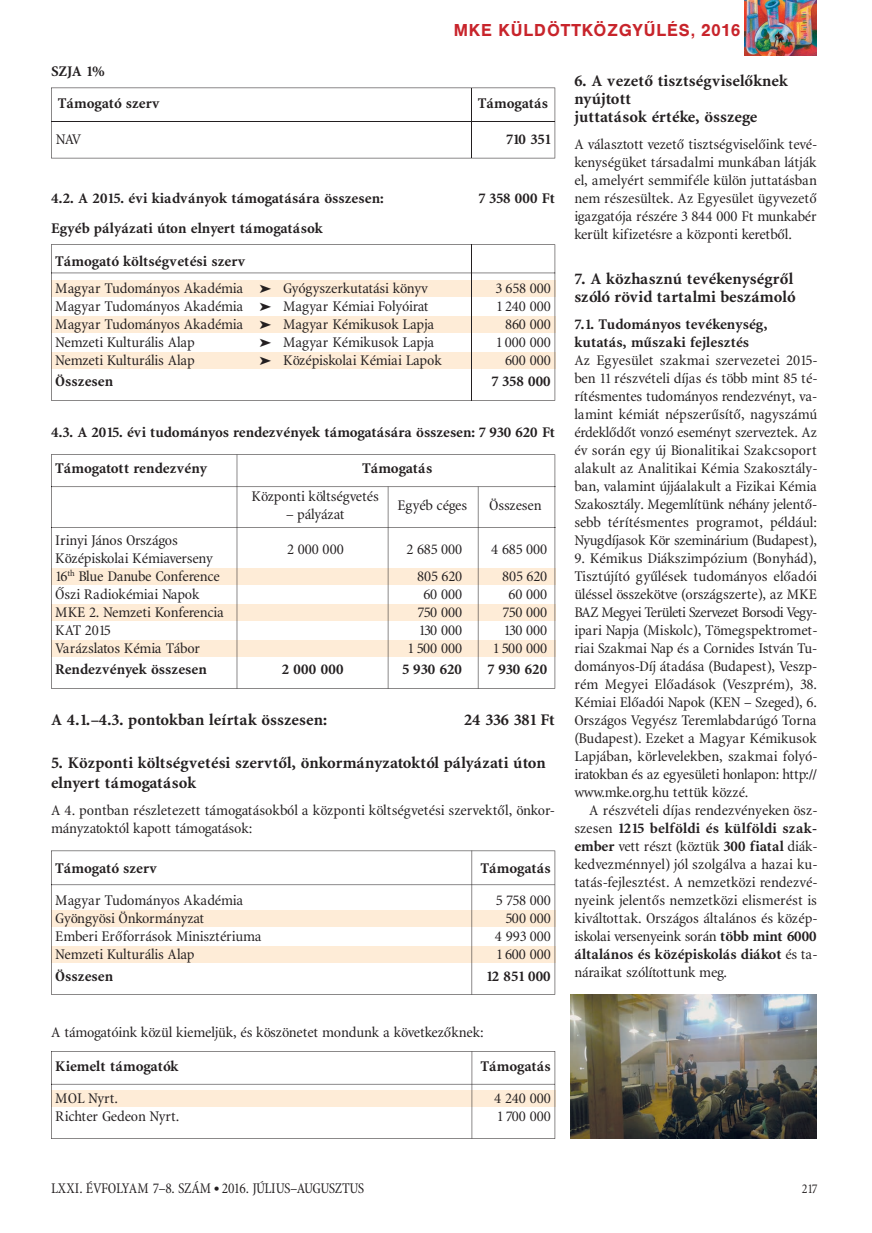
<style>
.page{position:relative;width:872px;height:1233px;background:#fff}
.page>*{position:absolute;margin:0;border:0;box-sizing:border-box;transform-origin:0 0}
.t1{font:500 18px "Nimbus San No 5 TEE";letter-spacing:.05em;color:#c8242b}
.t2{font:700 16.5px/18px "Minion Cn PFL";color:#231f20;scale:1.1 1}
.t3{font:15px/18px "Minion Cn PFL";color:#231f20;text-align:justify;scale:1.1 1}
.t4{font:700 15px/18px "Minion Cn PFL";color:#231f20;scale:1.1 1}
.t5{font:15px "Minion Cn PFL";color:#231f20}
.t6{font:13.5px "Minion Cn PFL";color:#231f20}
.s1{font-weight:700}
</style>
<div class="page">
<img style="left:744px;top:0;width:72px;height:55px">
<svg style="left:51px;top:88px;width:504px;height:70px"></svg>
<hr style="left:51px;top:121px;width:503px;height:1px;background:#231f20">
<hr style="left:471px;top:88px;width:1px;height:70px;background:#231f20">
<svg style="left:51px;top:244px;width:504px;height:157px"></svg>
<svg style="left:51px;top:454px;width:504px;height:235px"></svg>
<hr style="left:237px;top:455px;width:1px;height:234px;background:#231f20">
<hr style="left:388px;top:487px;width:1px;height:202px;background:#231f20">
<hr style="left:478px;top:487px;width:1px;height:202px;background:#231f20">
<svg style="left:51px;top:851px;width:504px;height:144px"></svg>
<hr style="left:471px;top:851px;width:1px;height:144px;background:#231f20">
<svg style="left:51px;top:1051px;width:504px;height:88px"></svg>
<img style="left:570px;top:995px;width:246px;height:144px">
<p class="t1" style="left:453px;top:24px;width:288px">MKE KÜLDÖTTKÖZGYŰLÉS, 2016</p>
<p class="t4" style="left:58px;top:57px;width:94px;line-height:31.3px;text-indent:-7px">SZJA 1%<br>Támogató szerv</p>
<p class="t4" style="left:478px;top:95px;width:65px">Támogatás</p>
<p class="t3" style="left:56px;top:131px;width:24px">NAV</p>
<p class="t4" style="left:506px;top:131px;width:42px">710 351</p>
<p class="t4" style="left:51px;top:190px;width:304px">4.2. A 2015. évi kiadványok támogatására összesen:</p>
<p class="t4" style="left:478px;top:190px;width:71px">7 358 000 Ft</p>
<p class="t4" style="left:51px;top:220px;width:249px">Egyéb pályázati úton elnyert támogatások</p>
<p class="t3" style="left:55px;top:249px;width:340px;line-height:27px"><span class="s1">Támogató költségvetési szerv<br></span>Magyar Tudományos Akadémia ➤ Gyógyszerkutatási könyv</p>
<p class="t3" style="left:495px;top:280px;width:52px">3 658 000</p>
<p class="t3" style="left:55px;top:298px;width:341px">Magyar Tudományos Akadémia ➤ Magyar Kémiai Folyóirat</p>
<p class="t3" style="left:496px;top:298px;width:51px">1 240 000</p>
<p class="t3" style="left:55px;top:316px;width:346px">Magyar Tudományos Akadémia ➤ Magyar Kémikusok Lapja</p>
<p class="t3" style="left:505px;top:316px;width:43px">860 000</p>
<p class="t3" style="left:55px;top:334px;width:128px">Nemzeti Kulturális Alap</p>
<p class="t3" style="left:259px;top:334px;width:160px">➤ Magyar Kémikusok Lapja</p>
<p class="t3" style="left:496px;top:334px;width:52px">1 000 000</p>
<p class="t3" style="left:55px;top:352px;width:128px">Nemzeti Kulturális Alap</p>
<p class="t3" style="left:259px;top:352px;width:167px">➤ Középiskolai Kémiai Lapok</p>
<p class="t3" style="left:505px;top:352px;width:43px">600 000</p>
<p class="t4" style="left:55px;top:373px;width:54px">Összesen</p>
<p class="t4" style="left:491px;top:373px;width:56px">7 358 000</p>
<p class="t4" style="left:51px;top:424px;width:460px">4.3. A 2015. évi tudományos rendezvények támogatására összesen: 7 930 620 Ft</p>
<p class="t4" style="left:55px;top:460px;width:140px">Támogatott rendezvény</p>
<p class="t4" style="left:362px;top:460px;width:65px">Támogatás</p>
<p class="t3" style="left:251px;top:489px;width:117px">Központi költségvetés</p>
<p class="t3" style="left:397px;top:498px;width:65px">Egyéb céges</p>
<p class="t3" style="left:489px;top:498px;width:49px">Összesen</p>
<p class="t3" style="left:286px;top:507px;width:55px">– pályázat</p>
<p class="t3" style="left:55px;top:532px;width:113px">Irinyi János Országos</p>
<p class="t3" style="left:55px;top:550px;width:151px">Középiskolai Kémiaverseny<br>16<sup>th</sup> Blue Danube Conference</p>
<p class="t3" style="left:287px;top:541px;width:53px">2 000 000</p>
<p class="t3" style="left:406px;top:541px;width:52px">2 685 000</p>
<p class="t3" style="left:491px;top:541px;width:53px">4 685 000</p>
<p class="t3" style="left:417px;top:568px;width:42px">805 620</p>
<p class="t3" style="left:502px;top:568px;width:42px">805 620</p>
<p class="t3" style="left:55px;top:586px;width:133px">Őszi Radiokémiai Napok</p>
<p class="t3" style="left:423px;top:586px;width:37px">60 000</p>
<p class="t3" style="left:508px;top:586px;width:37px">60 000</p>
<p class="t3" style="left:55px;top:604px;width:155px">MKE 2. Nemzeti Konferencia</p>
<p class="t3" style="left:417px;top:604px;width:42px">750 000</p>
<p class="t3" style="left:502px;top:604px;width:42px">750 000</p>
<p class="t3" style="left:55px;top:622px;width:52px">KAT 2015</p>
<p class="t3" style="left:419px;top:622px;width:41px">130 000</p>
<p class="t3" style="left:504px;top:622px;width:41px">130 000</p>
<p class="t3" style="left:55px;top:640px;width:133px">Varázslatos Kémia Tábor</p>
<p class="t3" style="left:407px;top:640px;width:51px">1 500 000</p>
<p class="t3" style="left:492px;top:640px;width:51px">1 500 000</p>
<p class="t4" style="left:55px;top:661px;width:139px">Rendezvények összesen</p>
<p class="t4" style="left:282px;top:661px;width:58px">2 000 000</p>
<p class="t4" style="left:402px;top:661px;width:56px">5 930 620</p>
<p class="t4" style="left:487px;top:661px;width:56px">7 930 620</p>
<p class="t2" style="left:51px;top:712px;width:252px">A 4.1.–4.3. pontokban leírtak összesen:</p>
<p class="t2" style="left:464px;top:712px;width:84px">24 336 381 Ft</p>
<p class="t2" style="left:51px;top:755px;width:451px;line-height:19.5px">5. Központi költségvetési szervtől, önkormányzatoktól pályázati úton elnyert támogatások</p>
<p class="t3" style="left:51px;top:802px;width:459px">A 4. pontban részletezett támogatásokból a központi költségvetési szervektől, önkor&shy;mányzatoktól kapott támogatások:</p>
<p class="t4" style="left:55px;top:861px;width:94px">Támogató szerv</p>
<p class="t4" style="left:480px;top:861px;width:65px">Támogatás</p>
<p class="t3" style="left:55px;top:892px;width:172px">Magyar Tudományos Akadémia</p>
<p class="t3" style="left:496px;top:892px;width:52px">5 758 000</p>
<p class="t3" style="left:55px;top:910px;width:137px">Gyöngyösi Önkormányzat</p>
<p class="t3" style="left:505px;top:910px;width:43px">500 000</p>
<p class="t3" style="left:55px;top:928px;width:189px">Emberi Erőforrások Minisztériuma</p>
<p class="t3" style="left:495px;top:928px;width:52px">4 993 000</p>
<p class="t3" style="left:55px;top:946px;width:128px">Nemzeti Kulturális Alap</p>
<p class="t3" style="left:496px;top:946px;width:51px">1 600 000</p>
<p class="t4" style="left:55px;top:969px;width:54px">Összesen</p>
<p class="t4" style="left:486px;top:969px;width:60px">12 851 000</p>
<p class="t3" style="left:51px;top:1024px;width:394px">A támogatóink közül kiemeljük, és köszönetet mondunk a következőknek:</p>
<p class="t4" style="left:55px;top:1059px;width:113px">Kiemelt támogatók</p>
<p class="t4" style="left:480px;top:1059px;width:65px">Támogatás</p>
<p class="t3" style="left:55px;top:1090px;width:58px">MOL Nyrt.</p>
<p class="t3" style="left:494px;top:1090px;width:53px">4 240 000</p>
<p class="t3" style="left:55px;top:1108px;width:114px">Richter Gedeon Nyrt.</p>
<p class="t3" style="left:496px;top:1108px;width:51px">1 700 000</p>
<p class="t2" style="left:574px;top:73px;width:196px">6. A vezető tisztségviselőknek nyújtott<br>juttatások értéke, összege</p>
<p class="t3" style="left:574px;top:136px;width:222px">A választott vezető tisztségviselőink tevé&shy;kenységüket társadalmi munkában látják el, amelyért semmiféle külön juttatásban nem részesültek. Az Egyesület ügyvezető igazgatója részére 3 844 000 Ft munkabér került kifizetésre a központi keretből.</p>
<p class="t2" style="left:574px;top:271px;width:202px">7. A közhasznú tevékenységről szóló rövid tartalmi beszámoló</p>
<p class="t4" style="left:574px;top:316px;width:177px">7.1. Tudományos tevékenység, kutatás, műszaki fejlesztés</p>
<p class="t3" style="left:574px;top:352px;width:222px">Az Egyesület szakmai szervezetei 2015- ben 11 részvételi díjas és több mint 85 té&shy;rítésmentes tudományos rendezvényt, va&shy;lamint kémiát népszerűsítő, nagyszámú érdeklődőt vonzó eseményt szerveztek. Az év során egy új Bionalitikai Szakcsoport alakult az Analitikai Kémia Szakosztály&shy;ban, valamint újjáalakult a Fizikai Kémia Szakosztály. Megemlítünk néhány jelentő&shy;sebb térítésmentes programot, például:<br>Nyugdíjasok Kör szeminárium (Budapest),</p>
<p class="t3" style="left:574px;top:550px;width:222px">9. Kémikus Diákszimpózium (Bonyhád), Tisztújító gyűlések tudományos előadói üléssel összekötve (országszerte), az MKE BAZ Megyei Területi Szervezet Borsodi Vegy&shy;ipari Napja (Miskolc), Tömegspektromet&shy;riai Szakmai Nap és a Cornides István Tu&shy;dományos-Díj átadása (Budapest), Veszp&shy;rém Megyei Előadások (Veszprém), 38.<br>Kémiai Előadói Napok (KEN – Szeged), 6.<br>Országos Vegyész Teremlabdarúgó Torna (Budapest). Ezeket a Magyar Kémikusok Lapjában, körlevelekben, szakmai folyó&shy;iratokban és az egyesületi honlapon: http:// www.mke.org.hu tettük közzé.</p>
<p class="t3" style="left:574px;top:802px;width:222px;text-indent:15px">A részvételi díjas rendezvényeken ösz&shy;szesen <span class="s1">1215 belföldi és külföldi szak&shy;ember</span> vett részt (köztük <span class="s1">300 fiatal</span> diák&shy;kedvezménnyel) jól szolgálva a hazai ku&shy;tatás-fejlesztést. A nemzetközi rendezvé&shy;nyeink jelentős nemzetközi elismerést is kiváltottak. Országos általános és közép&shy;iskolai versenyeink során <span class="s1">több mint 6000 általános és középiskolás diákot</span> és ta&shy;náraikat szólítottunk meg.</p>
<p class="t5" style="left:51px;top:1182px;width:314px">LXXI. ÉVFOLYAM 7–8. SZÁM ● 2016. JÚLIUS–AUGUSZTUS</p>
<p class="t6" style="left:801px;top:1183px;width:16px">217</p>
</div>
